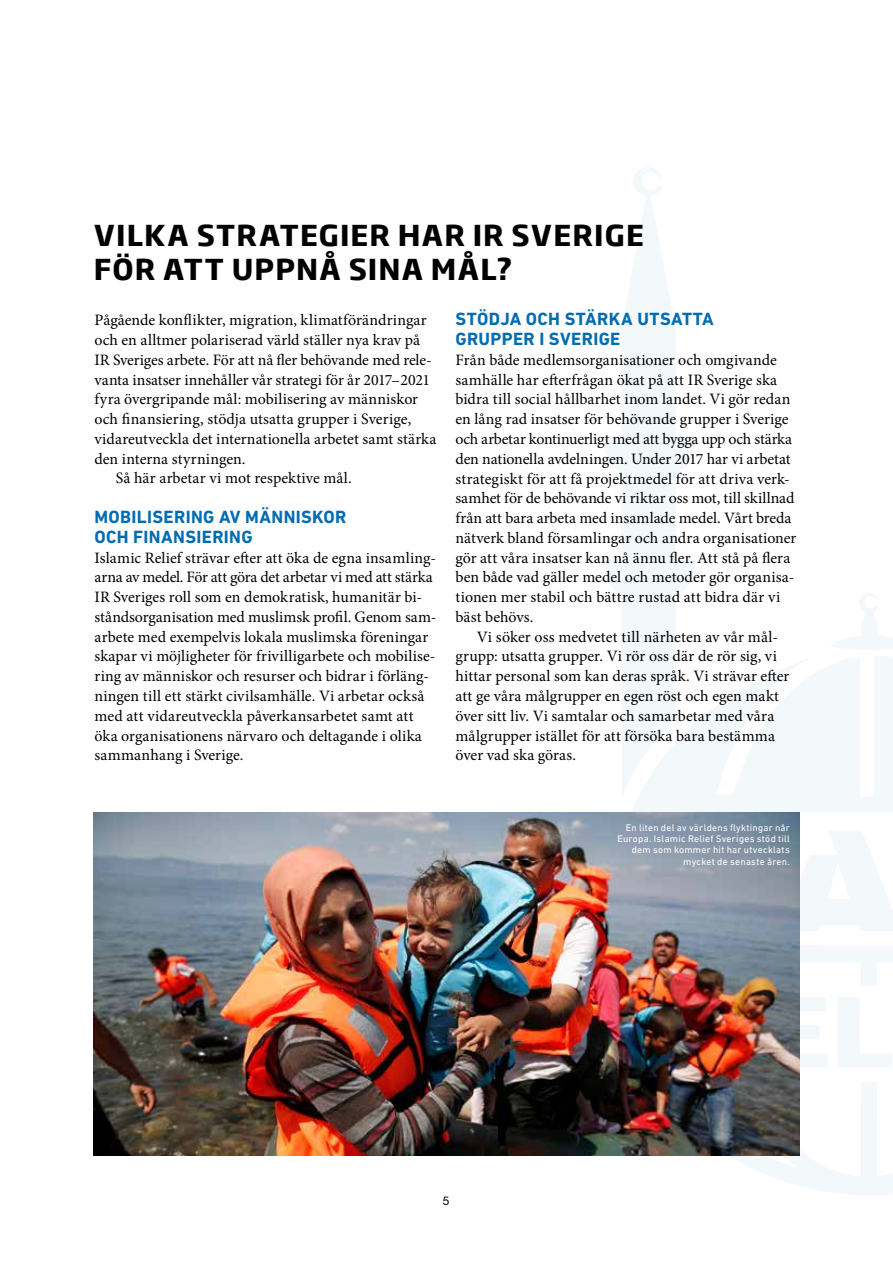
<style>
.page{position:relative;width:893px;height:1263px;background:#fff}
.page>*{position:absolute;margin:0;border:0;box-sizing:border-box;transform-origin:0 0}
.t1{font:700 28.5px/34.2px "Soho Gothic Pro";letter-spacing:.04em;color:#000}
.t2{font:700 18px/19.5px "DIN Next LT Pro";letter-spacing:.02em;color:#006cb1}
.t3{font:15.9px/19.8px "Minion Pro";color:#000}
.t4{font:12px "Helvetica Neue";color:#000}
.t5{font:9.75px/11.2px "DIN Next LT Pro";letter-spacing:.03em;color:#fff;text-align:right}
</style>
<div class="page">
<svg style="left:603px;top:167px;width:91px;height:629px"></svg>
<svg style="left:731px;top:945px;width:162px;height:250px"></svg>
<svg style="left:799px;top:997px;width:94px;height:70px"></svg>
<svg style="left:799px;top:831px;width:94px;height:100px"></svg>
<svg style="left:631px;top:592px;width:262px;height:220px"></svg>
<img style="left:94px;top:812px;width:705px;height:344px">
<h1 class="t1" style="left:94px;top:217px;width:552px">VILKA STRATEGIER HAR IR SVERIGE<br>FÖR ATT UPPNÅ SINA MÅL?</h1>
<p class="t2" style="left:455px;top:309px;width:260px">STÖDJA OCH STÄRKA UTSATTA<br>GRUPPER I SVERIGE</p>
<p class="t3" style="left:455px;top:350px;width:342px">Från både medlemsorganisationer och omgivande samhälle har efterfrågan ökat på att IR Sverige ska bidra till social hållbarhet inom landet. Vi gör redan en lång rad insatser för behövande grupper i Sverige och arbetar kontinuerligt med att bygga upp och stärka den nationella avdelningen. Under 2017 har vi arbetat strategiskt för att få projektmedel för att driva verk&shy;samhet för de behövande vi riktar oss mot, till skillnad från att bara arbeta med insamlade medel. Vårt breda nätverk bland församlingar och andra organisationer gör att våra insatser kan nå ännu fler. Att stå på flera ben både vad gäller medel och metoder gör organisa&shy;tionen mer stabil och bättre rustad att bidra där vi bäst behövs.</p>
<p class="t3" style="left:455px;top:627px;width:335px;text-indent:21px">Vi söker oss medvetet till närheten av vår mål&shy;grupp: utsatta grupper. Vi rör oss där de rör sig, vi hittar personal som kan deras språk. Vi strävar efter att ge våra målgrupper en egen röst och egen makt över sitt liv. Vi samtalar och samarbetar med våra målgrupper istället för att försöka bara bestämma över vad ska göras.</p>
<p class="t3" style="left:94px;top:310px;width:334px">Pågående konflikter, migration, klimatförändringar</p>
<p class="t3" style="left:94px;top:330px;width:327px">och en alltmer polariserad värld ställer nya krav på</p>
<p class="t3" style="left:94px;top:350px;width:339px">IR Sveriges arbete. För att nå fler behövande med rele-</p>
<p class="t3" style="left:94px;top:370px;width:337px">vanta insatser innehåller vår strategi för år 2017–2021</p>
<p class="t3" style="left:94px;top:389px;width:325px">fyra övergripande mål: mobilisering av människor</p>
<p class="t3" style="left:94px;top:409px;width:318px">och finansiering, stödja utsatta grupper i Sverige,</p>
<p class="t3" style="left:94px;top:429px;width:343px">vidareutveckla det internationella arbetet samt stärka</p>
<p class="t3" style="left:94px;top:449px;width:153px">den interna styrningen.</p>
<p class="t3" style="left:116px;top:469px;width:237px">Så här arbetar vi mot respektive mål.</p>
<p class="t2" style="left:94px;top:507px;width:254px">MOBILISERING AV MÄNNISKOR<br>OCH FINANSIERING</p>
<p class="t3" style="left:94px;top:548px;width:343px">Islamic Relief strävar efter att öka de egna insamling&shy;arna av medel. För att göra det arbetar vi med att stärka IR Sveriges roll som en demokratisk, humanitär bi&shy;ståndsorganisation med muslimsk profil. Genom sam&shy;arbete med exempelvis lokala muslimska föreningar skapar vi möjligheter för frivilligarbete och mobilise&shy;ring av människor och resurser och bidrar i förläng&shy;ningen till ett stärkt civilsamhälle. Vi arbetar också med att vidareutveckla påverkansarbetet samt att öka organisationens närvaro och deltagande i olika sammanhang i Sverige.</p>
<p class="t4" style="left:443px;top:1193px;width:8px">5</p>
<p class="t5" style="left:617px;top:822px;width:174px">En liten del av världens flyktingar når Europa. Islamic Relief Sveriges stöd till dem som kommer hit har utvecklats mycket de senaste åren.</p>
</div>
